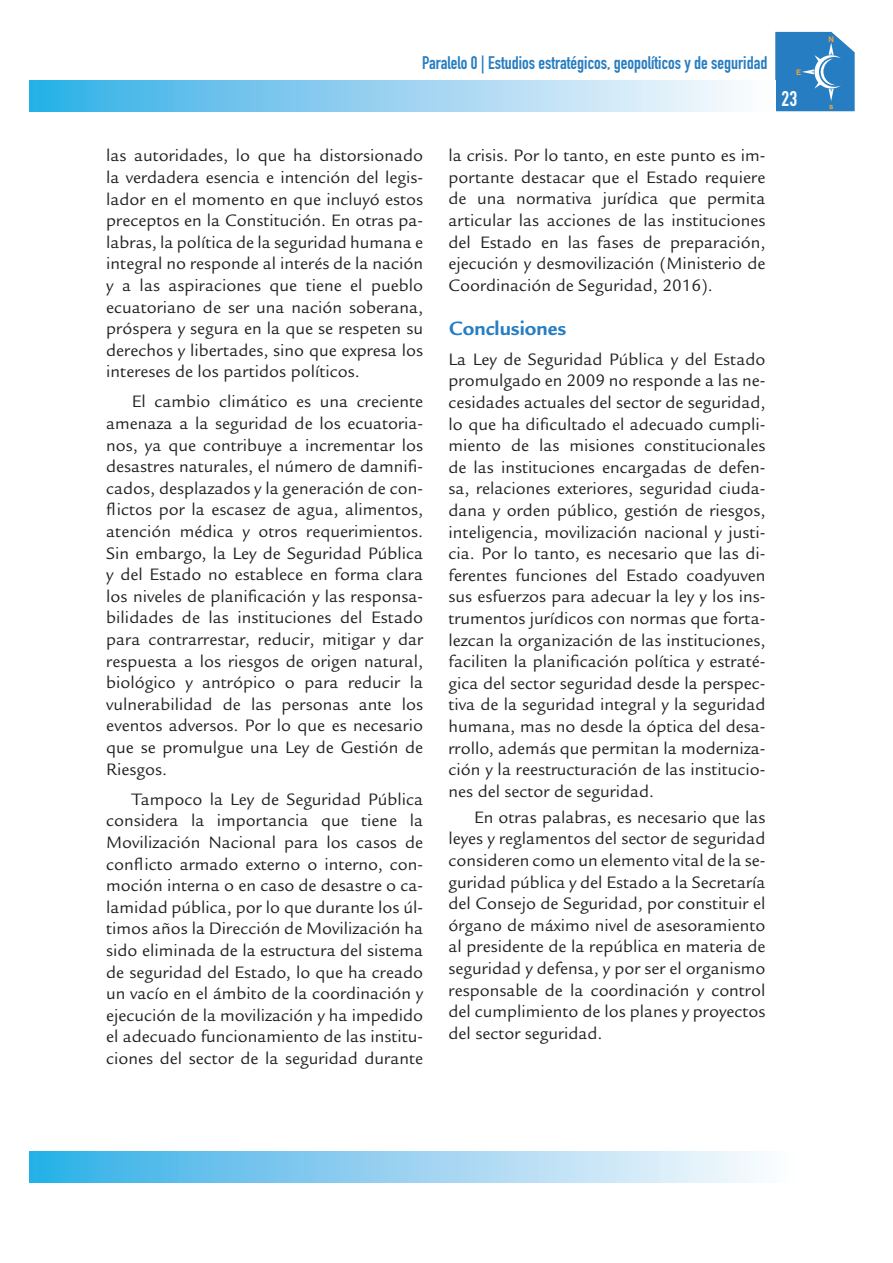
<style>
.page{position:relative;width:893px;height:1263px;background:#fff}
.page>*{position:absolute;margin:0;border:0;box-sizing:border-box;transform-origin:0 0}
.t1{font:700 21px "Legacy Sans Std";color:#277dc1}
.t2{font:21px "DIN Engschrift Std";color:#fff}
.t3{font:18px/21.6px "Legacy Sans Std";color:#231f20;text-align:justify}
.t4{font:18px "DIN Engschrift Std";color:#277dc1}
.t5{font:700 7.65px "Helvetica";color:#faa633}
</style>
<div class="page">
<div style="left:30px;top:81px;width:745px;height:30px;background:linear-gradient(to right,#32aee6,#fffbfe)"></div>
<div style="left:30px;top:1152px;width:768px;height:30px;background:linear-gradient(to right,#32aee6,#fffbfe)"></div>
<svg style="left:775px;top:32px;width:80px;height:79px;background:#3d8ac7"></svg>
<p class="t4" style="left:422px;top:52px;width:347px">Paralelo 0 | Estudios estratégicos, geopolíticos y de seguridad</p>
<p class="t5" style="left:796px;top:66px;width:7px">E</p>
<p class="t2" style="left:782px;top:87px;width:17px">23</p>
<p class="t3" style="left:106px;top:145px;width:318px">las autoridades, lo que ha distorsionado la verdadera esencia e intención del legis&shy;lador en el momento en que incluyó estos preceptos en la Constitución. En otras pa&shy;labras, la política de la seguridad humana e integral no responde al interés de la nación y a las aspiraciones que tiene el pueblo ecuatoriano de ser una nación soberana, próspera y segura en la que se respeten su derechos y libertades, sino que expresa los intereses de los partidos políticos.</p>
<p class="t3" style="left:106px;top:391px;width:318px;text-indent:26px">El cambio climático es una creciente amenaza a la seguridad de los ecuatoria&shy;nos, ya que contribuye a incrementar los desastres naturales, el número de damnifi&shy;cados, desplazados y la generación de con&shy;flictos por la escasez de agua, alimentos, atención médica y otros requerimientos.<br>Sin embargo, la Ley de Seguridad Pública y del Estado no establece en forma clara los niveles de planificación y las responsa&shy;bilidades de las instituciones del Estado para contrarrestar, reducir, mitigar y dar respuesta a los riesgos de origen natural, biológico y antrópico o para reducir la vulnerabilidad de las personas ante los eventos adversos. Por lo que es necesario que se promulgue una Ley de Gestión de Riesgos.</p>
<p class="t3" style="left:106px;top:788px;width:318px;text-indent:26px">Tampoco la Ley de Seguridad Pública considera la importancia que tiene la Movilización Nacional para los casos de conflicto armado externo o interno, con&shy;moción interna o en caso de desastre o ca&shy;lamidad pública, por lo que durante los úl&shy;timos años la Dirección de Movilización ha sido eliminada de la estructura del sistema de seguridad del Estado, lo que ha creado un vacío en el ámbito de la coordinación y ejecución de la movilización y ha impedido el adecuado funcionamiento de las institu&shy;ciones del sector de la seguridad durante</p>
<p class="t3" style="left:449px;top:145px;width:318px">la crisis. Por lo tanto, en este punto es im&shy;portante destacar que el Estado requiere de una normativa jurídica que permita articular las acciones de las instituciones del Estado en las fases de preparación, ejecución y desmovilización (Ministerio de Coordinación de Seguridad, 2016).</p>
<p class="t1" style="left:449px;top:316px;width:119px">Conclusiones</p>
<p class="t3" style="left:449px;top:348px;width:318px">La Ley de Seguridad Pública y del Estado promulgado en 2009 no responde a las ne&shy;cesidades actuales del sector de seguridad, lo que ha dificultado el adecuado cumpli&shy;miento de las misiones constitucionales de las instituciones encargadas de defen&shy;sa, relaciones exteriores, seguridad ciuda&shy;dana y orden público, gestión de riesgos, inteligencia, movilización nacional y justi&shy;cia. Por lo tanto, es necesario que las di&shy;ferentes funciones del Estado coadyuven sus esfuerzos para adecuar la ley y los ins&shy;trumentos jurídicos con normas que forta&shy;lezcan la organización de las instituciones, faciliten la planificación política y estraté&shy;gica del sector seguridad desde la perspec&shy;tiva de la seguridad integral y la seguridad humana, mas no desde la óptica del desa&shy;rrollo, además que permitan la moderniza&shy;ción y la reestructuración de las institucio&shy;nes del sector de seguridad.</p>
<p class="t3" style="left:449px;top:806px;width:318px;text-indent:26px">En otras palabras, es necesario que las leyes y reglamentos del sector de seguridad consideren como un elemento vital de la se&shy;guridad pública y del Estado a la Secretaría del Consejo de Seguridad, por constituir el órgano de máximo nivel de asesoramiento al presidente de la república en materia de seguridad y defensa, y por ser el organismo responsable de la coordinación y control del cumplimiento de los planes y proyectos del sector seguridad.</p>
<p class="t5" style="left:828px;top:33px;width:7px">N</p>
<p class="t5" style="left:829px;top:100px;width:6px">s</p>
</div>
